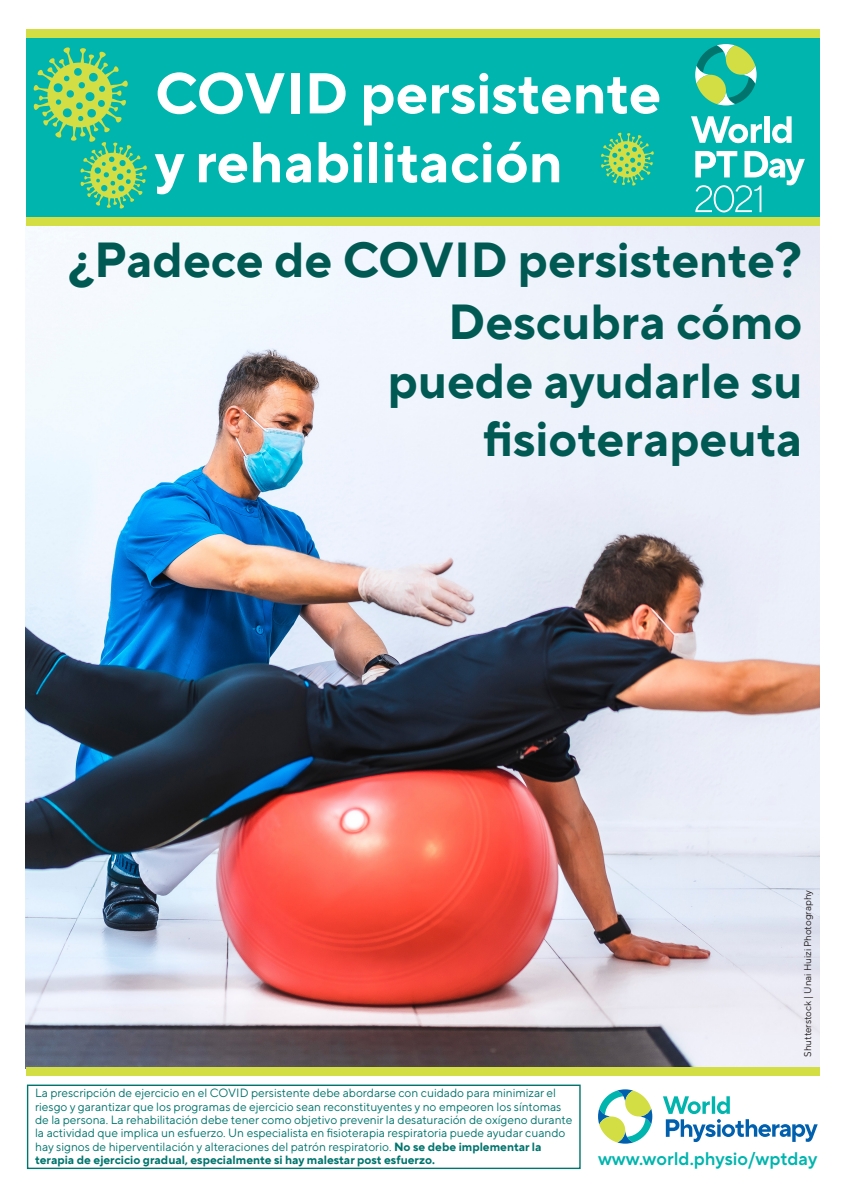
<style>
.page{position:relative;width:842px;height:1191px;background:#fff}
.page>*{position:absolute;margin:0;border:0;box-sizing:border-box;transform-origin:0 0}
.t1{font:700 57.4px/68.9px "TT Norms Pro";color:#fff}
.t2{font:700 49px/59.8px "TT Norms Pro";color:#005953;text-align:right}
.t3{font:600 18.2px "TT Norms Pro";color:#00b5ae}
.t4{font:11.9px/13.3px "TT Norms Pro";color:#00746d}
.t5{font:9.8px "TT Norms Pro";color:#231f20}
.s1{font-weight:700}
</style>
<div class="page">
<img style="left:26px;top:223px;width:794px;height:845px">
<div style="left:26px;top:32px;width:793px;height:186px;background:#00b5ae"></div>
<div style="left:26px;top:218px;width:793px;height:8px;background:#d2de43"></div>
<div style="left:26px;top:30px;width:793px;height:8px;background:#d2de43"></div>
<svg style="left:695px;top:44px;width:62px;height:61px"></svg>
<svg style="left:691px;top:116px;width:71px;height:27px"></svg>
<div style="left:765px;top:116px;width:5px;height:27px;background:#fff"></div>
<svg style="left:772px;top:116px;width:20px;height:27px"></svg>
<svg style="left:695px;top:151px;width:110px;height:61px"></svg>
<svg style="left:663px;top:1096px;width:155px;height:46px"></svg>
<svg style="left:598px;top:1089px;width:54px;height:54px"></svg>
<div style="left:27px;top:1084px;width:554px;height:85px;border:1px solid #00746d"></div>
<svg style="left:33px;top:47px;width:114px;height:162px"></svg>
<div style="left:26px;top:1067px;width:793px;height:8px;background:#d2de43"></div>
<svg style="left:601px;top:132px;width:53px;height:54px"></svg>
<h1 class="t1" style="left:155px;top:55px;width:508px">COVID persistente y rehabilitación</h1>
<h2 class="t2" style="left:69px;top:226px;width:735px">¿Padece de COVID persistente?<br>Descubra cómo<br>puede ayudarle su fisioterapeuta</h2>
<p class="t4" style="left:35px;top:1085px;width:539px">La prescripción de ejercicio en el COVID persistente debe abordarse con cuidado para minimizar el riesgo y garantizar que los programas de ejercicio sean reconstituyentes y no empeoren los síntomas de la persona. La rehabilitación debe tener como objetivo prevenir la desaturación de oxígeno durante la actividad que implica un esfuerzo. Un especialista en fisioterapia respiratoria puede ayudar cuando hay signos de hiperventilación y alteraciones del patrón respiratorio. <span class="s1">No se debe implementar la terapia de ejercicio gradual, especialmente si hay malestar post esfuerzo.</span></p>
<p class="t5" style="left:801px;top:1057px;width:168px;rotate:-90deg">Shutterstock | Unai Huizi Photography</p>
<h3 class="t3" style="left:598px;top:1144px;width:221px">www.world.physio/wptday</h3>
</div>
